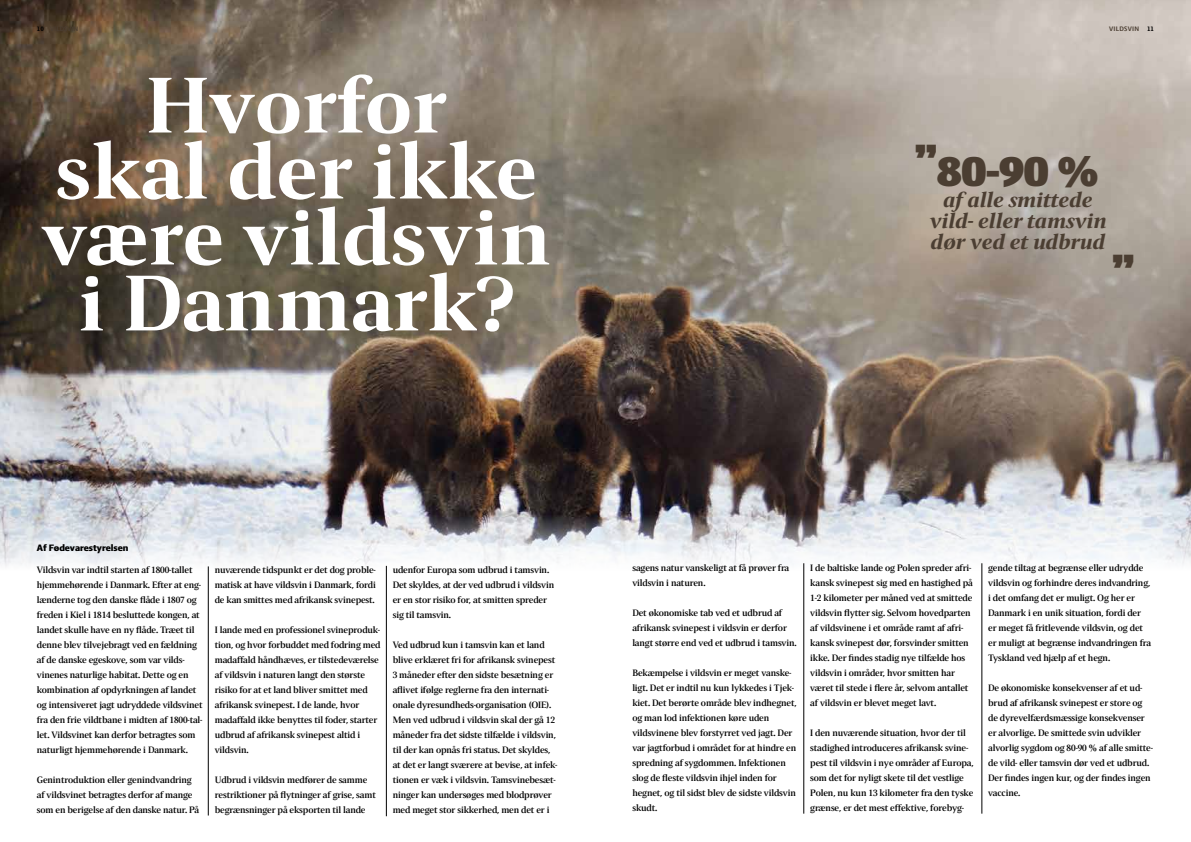
<style>
.page{position:relative;width:1191px;height:842px;background:#fff}
.page>*{position:absolute;margin:0;border:0;box-sizing:border-box;transform-origin:0 0}
.t1{font:700 85px/66px "Press Serif";color:#fff;text-align:center}
.t2{font:45.5px "LF Press Sans Poster";color:#4b3e32}
.t3{font:italic 700 22.7px/21.1px "Press Serif";letter-spacing:-.01em;color:#4b3e32;text-align:center}
.t4{font:600 10px/15px "Press Serif";letter-spacing:-.01em;color:#000}
.t5{font:800 10px "LF Press Sans";color:#000}
.t6{font:700 7px "LF Press Sans";letter-spacing:.035em;color:#4b3e32}
.s1{color:#000}
</style>
<div class="page">
<img style="left:0;top:0;width:1191px;height:729px">
<hr style="left:208px;top:566px;width:1px;height:249px;background:#000">
<hr style="left:386px;top:566px;width:1px;height:250px;background:#000">
<hr style="left:803px;top:563px;width:1px;height:251px;background:#000">
<hr style="left:981px;top:563px;width:1px;height:251px;background:#000">
<h1 class="t1" style="left:41px;top:73px;width:511px">Hvorfor<br>skal der ikke være vildsvin i Danmark?</h1>
<p class="t6" style="left:1109px;top:24px;width:46px">VILDSVIN <span class="s1">11</span></p>
<h2 class="t2" style="left:914px;top:133px;width:24px">”</h2>
<h2 class="t2" style="left:937px;top:145px;width:164px">80-90 %</h2>
<h3 class="t3" style="left:929px;top:189px;width:178px">af alle smittede vild- eller tamsvin dør ved et udbrud</h3>
<h2 class="t2" style="left:1112px;top:243px;width:24px">”</h2>
<p class="t5" style="left:37px;top:542px;width:93px">Af Fødevarestyrelsen</p>
<p class="t4" style="left:37px;top:563px;width:167px">Vildsvin var indtil starten af 1800-tallet hjemmehørende i Danmark. Efter at eng&shy;lænderne tog den danske flåde i 1807 og freden i Kiel i 1814 besluttede kongen, at landet skulle have en ny flåde. Træet til denne blev tilvejebragt ved en fældning af de danske egeskove, som var vilds&shy;vinenes naturlige habitat. Dette og en kombination af opdyrkningen af landet og intensiveret jagt udryddede vildsvinet fra den frie vildtbane i midten af 1800-tal&shy;let. Vildsvinet kan derfor betragtes som naturligt hjemmehørende i Danmark.</p>
<p class="t4" style="left:37px;top:773px;width:164px">Genintroduktion eller genindvandring af vildsvinet betragtes derfor af mange som en berigelse af den danske natur. På</p>
<p class="t4" style="left:215px;top:563px;width:162px;text-align:justify">nuværende tidspunkt er det dog proble&shy;matisk at have vildsvin i Danmark, fordi de kan smittes med afrikansk svinepest.</p>
<p class="t4" style="left:215px;top:623px;width:167px">I lande med en professionel svineproduk&shy;tion, og hvor forbuddet med fodring med madaffald håndhæves, er tilstedeværelse af vildsvin i naturen langt den største risiko for at et land bliver smittet med afrikansk svinepest. I de lande, hvor madaffald ikke benyttes til foder, starter udbrud af afrikansk svinepest altid i vildsvin.</p>
<p class="t4" style="left:215px;top:773px;width:162px">Udbrud i vildsvin medfører de samme restriktioner på flytninger af grise, samt begrænsninger på eksporten til lande</p>
<p class="t4" style="left:393px;top:563px;width:163px">udenfor Europa som udbrud i tamsvin.<br>Det skyldes, at der ved udbrud i vildsvin er en stor risiko for, at smitten spreder sig til tamsvin.</p>
<p class="t4" style="left:393px;top:638px;width:166px">Ved udbrud kun i tamsvin kan et land blive erklæret fri for afrikansk svinepest 3 måneder efter den sidste besætning er aflivet ifølge reglerne fra den internati&shy;onale dyresundheds-organisation (OIE).<br>Men ved udbrud i vildsvin skal der gå 12 måneder fra det sidste tilfælde i vildsvin, til der kan opnås fri status. Det skyldes, at det er langt sværere at bevise, at infek&shy;tionen er væk i vildsvin. Tamsvinebesæt&shy;ninger kan undersøges med blodprøver med meget stor sikkerhed, men det er i</p>
<p class="t4" style="left:632px;top:560px;width:158px">sagens natur vanskeligt at få prøver fra vildsvin i naturen.</p>
<p class="t4" style="left:632px;top:605px;width:166px">Det økonomiske tab ved et udbrud af afrikansk svinepest i vildsvin er derfor langt større end ved et udbrud i tamsvin.</p>
<p class="t4" style="left:632px;top:665px;width:166px">Bekæmpelse i vildsvin er meget vanske&shy;ligt. Det er indtil nu kun lykkedes i Tjek&shy;kiet. Det berørte område blev indhegnet, og man lod infektionen køre uden vildsvinene blev forstyrret ved jagt. Der var jagtforbud i området for at hindre en spredning af sygdommen. Infektionen slog de fleste vildsvin ihjel inden for hegnet, og til sidst blev de sidste vildsvin skudt.</p>
<p class="t4" style="left:810px;top:560px;width:164px">I de baltiske lande og Polen spreder afri&shy;kansk svinepest sig med en hastighed på 1-2 kilometer per måned ved at smittede vildsvin flytter sig. Selvom hovedparten af vildsvinene i et område ramt af afri&shy;kansk svinepest dør, forsvinder smitten ikke. Der findes stadig nye tilfælde hos vildsvin i områder, hvor smitten har været til stede i flere år, selvom antallet af vildsvin er blevet meget lavt.</p>
<p class="t4" style="left:810px;top:725px;width:165px">I den nuværende situation, hvor der til stadighed introduceres afrikansk svine&shy;pest til vildsvin i nye områder af Europa, som det for nyligt skete til det vestlige Polen, nu kun 13 kilometer fra den tyske grænse, er det mest effektive, forebyg-</p>
<p class="t4" style="left:988px;top:560px;width:164px">gende tiltag at begrænse eller udrydde vildsvin og forhindre deres indvandring, i det omfang det er muligt. Og her er Danmark i en unik situation, fordi der er meget få fritlevende vildsvin, og det er muligt at begrænse indvandringen fra Tyskland ved hjælp af et hegn.</p>
<p class="t4" style="left:988px;top:680px;width:166px">De økonomiske konsekvenser af et ud&shy;brud af afrikansk svinepest er store og de dyrevelfærdsmæssige konsekvenser er alvorlige. De smittede svin udvikler alvorlig sygdom og 80-90 % af alle smitte&shy;de vild- eller tamsvin dør ved et udbrud.<br>Der findes ingen kur, og der findes ingen vaccine.</p>
</div>
